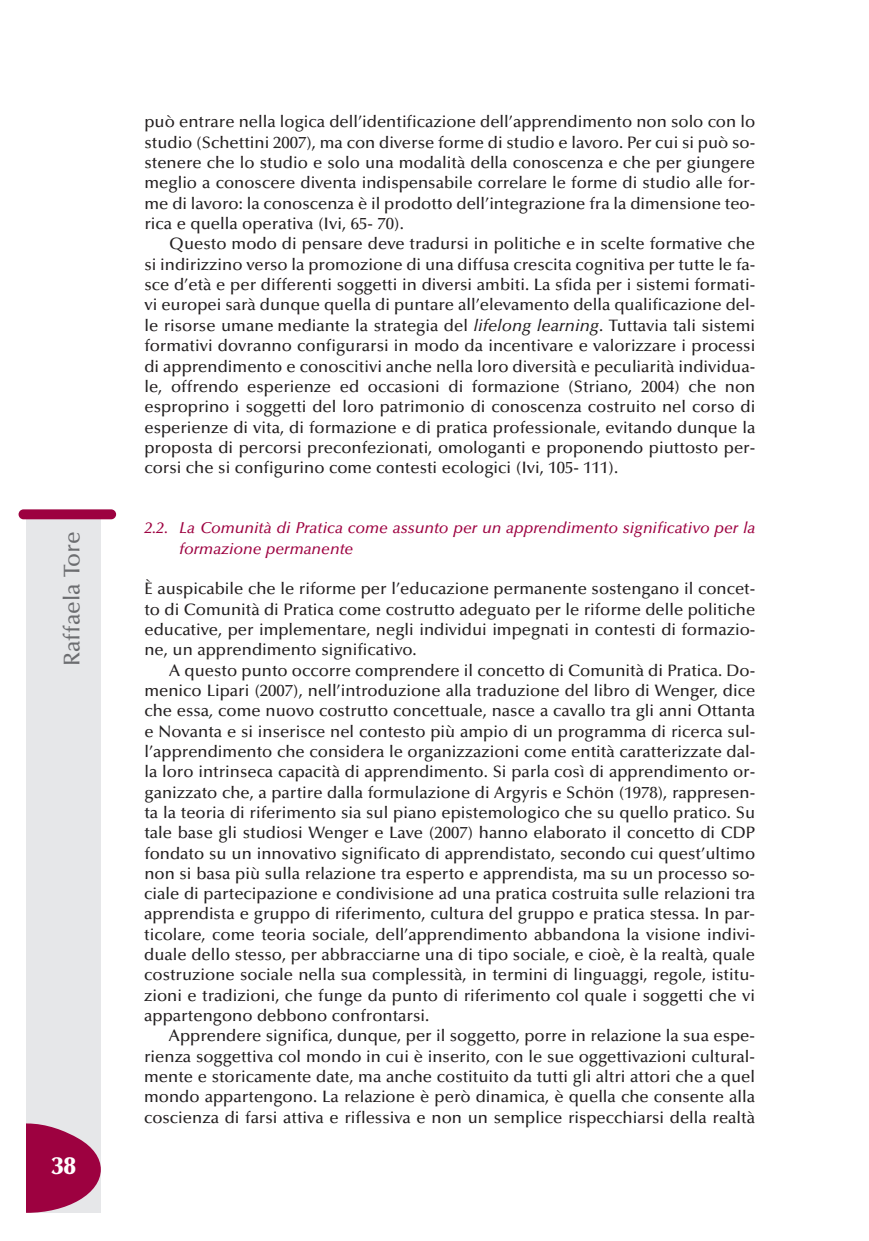
<style>
.page{position:relative;width:869px;height:1241px;background:#fff}
.page>*{position:absolute;margin:0;border:0;box-sizing:border-box;transform-origin:0 0}
.t1{font:900 24.5px "Optima";color:#fff}
.t2{font:500 22.75px "Optima";color:#6c6d70}
.t3{font:500 16.62px/20.3px "Optima";color:#231f20;text-align:justify}
.t4{font:italic 500 15.75px/20.1px "Optima";color:#9d0140}
.s1{font-style:italic}
</style>
<div class="page">
<div style="left:27px;top:517px;width:74px;height:695px;background:#e6e7e9"></div>
<div style="left:19px;top:509px;width:97px;height:10px;background:#9d0140;border-radius:5px"></div>
<svg style="left:26px;top:1122px;width:75px;height:90px"></svg>
<h2 class="t2" style="left:63px;top:665px;width:136px;rotate:-90deg">Raffaela Tore</h2>
<h1 class="t1" style="left:52px;top:1155px;width:26px">38</h1>
<p class="t3" style="left:144px;top:113px;width:612px">può entrare nella logica dell’identificazione dell’apprendimento non solo con lo studio (Schettini 2007), ma con diverse forme di studio e lavoro. Per cui si può so&shy;stenere che lo studio e solo una modalità della conoscenza e che per giungere meglio a conoscere diventa indispensabile correlare le forme di studio alle for&shy;me di lavoro: la conoscenza è il prodotto dell’integrazione fra la dimensione teo&shy;rica e quella operativa (Ivi, 65- 70).</p>
<p class="t3" style="left:144px;top:235px;width:612px;text-indent:25px">Questo modo di pensare deve tradursi in politiche e in scelte formative che si indirizzino verso la promozione di una diffusa crescita cognitiva per tutte le fa&shy;sce d’età e per differenti soggetti in diversi ambiti. La sfida per i sistemi formati&shy;vi europei sarà dunque quella di puntare all’elevamento della qualificazione del&shy;le risorse umane mediante la strategia del <span class="s1">lifelong learning</span>. Tuttavia tali sistemi formativi dovranno configurarsi in modo da incentivare e valorizzare i processi di apprendimento e conoscitivi anche nella loro diversità e peculiarità individua&shy;le, offrendo esperienze ed occasioni di formazione (Striano, 2004) che non esproprino i soggetti del loro patrimonio di conoscenza costruito nel corso di esperienze di vita, di formazione e di pratica professionale, evitando dunque la proposta di percorsi preconfezionati, omologanti e proponendo piuttosto per&shy;corsi che si configurino come contesti ecologici (Ivi, 105- 111).</p>
<p class="t4" style="left:179px;top:519px;width:577px;text-indent:-35px">2.2. La Comunità di Pratica come assunto per un apprendimento significativo per la formazione permanente</p>
<p class="t3" style="left:144px;top:580px;width:612px">È auspicabile che le riforme per l’educazione permanente sostengano il concet&shy;to di Comunità di Pratica come costrutto adeguato per le riforme delle politiche educative, per implementare, negli individui impegnati in contesti di formazio&shy;ne, un apprendimento significativo.</p>
<p class="t3" style="left:144px;top:661px;width:612px;text-indent:25px">A questo punto occorre comprendere il concetto di Comunità di Pratica. Do&shy;menico Lipari (2007), nell’introduzione alla traduzione del libro di Wenger, dice che essa<span class="s1">,</span> come nuovo costrutto concettuale, nasce a cavallo tra gli anni Ottanta e Novanta e si inserisce nel contesto più ampio di un programma di ricerca sul&shy;l’apprendimento che considera le organizzazioni come entità caratterizzate dal&shy;la loro intrinseca capacità di apprendimento. Si parla così di apprendimento or&shy;ganizzato che, a partire dalla formulazione di Argyris e Schön (1978), rappresen&shy;ta la teoria di riferimento sia sul piano epistemologico che su quello pratico. Su tale base gli studiosi Wenger e Lave (2007) hanno elaborato il concetto di CDP fondato su un innovativo significato di apprendistato, secondo cui quest’ultimo non si basa più sulla relazione tra esperto e apprendista, ma su un processo so&shy;ciale di partecipazione e condivisione ad una pratica costruita sulle relazioni tra apprendista e gruppo di riferimento, cultura del gruppo e pratica stessa. In par&shy;ticolare, come teoria sociale, dell’apprendimento abbandona la visione indivi&shy;duale dello stesso, per abbracciarne una di tipo sociale, e cioè, è la realtà, quale costruzione sociale nella sua complessità, in termini di linguaggi, regole, istitu&shy;zioni e tradizioni, che funge da punto di riferimento col quale i soggetti che vi appartengono debbono confrontarsi.</p>
<p class="t3" style="left:144px;top:1027px;width:612px;text-indent:25px">Apprendere significa, dunque, per il soggetto, porre in relazione la sua espe&shy;rienza soggettiva col mondo in cui è inserito, con le sue oggettivazioni cultural&shy;mente e storicamente date, ma anche costituito da tutti gli altri attori che a quel mondo appartengono. La relazione è però dinamica, è quella che consente alla coscienza di farsi attiva e riflessiva e non un semplice rispecchiarsi della realtà</p>
</div>
